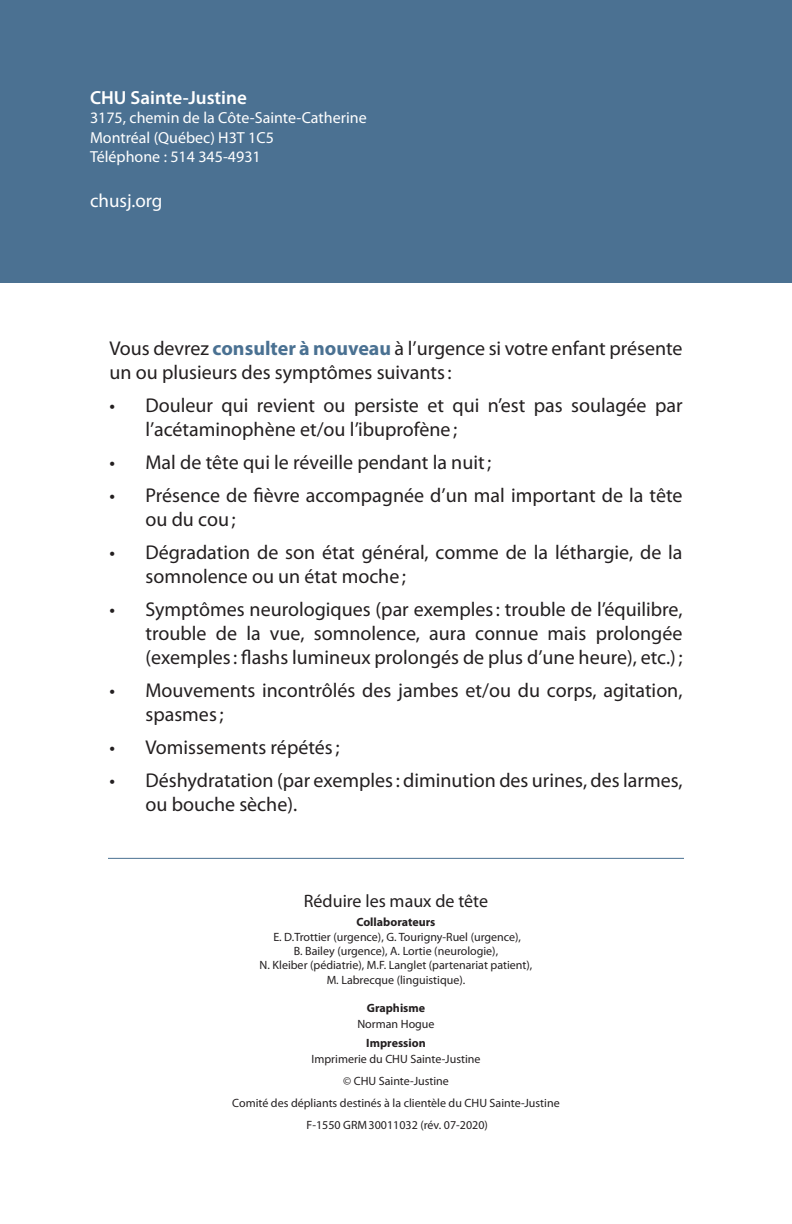
<style>
.page{position:relative;width:792px;height:1224px;background:#fff}
.page>*{position:absolute;margin:0;border:0;box-sizing:border-box;transform-origin:0 0}
.t1{font:20px/24px "Myriad Pro";color:#231f20}
.t2{font:600 19px "Myriad Pro";color:#fff}
.t3{font:19px "Myriad Pro";color:#fff}
.t4{font:18px "Myriad Pro";color:#231f20}
.t5{font:16px/19.2px "Myriad Pro";color:#fff}
.t6{font:12px/22.2px "Myriad Pro";color:#231f20;text-align:center}
.t7{font:700 12px "Myriad Pro";color:#231f20}
.s1{font-weight:700;color:#4a7192}
</style>
<div class="page">
<div style="left:0;top:0;width:792px;height:283px;background:#4b7192"></div>
<hr style="left:108px;top:858px;width:576px;height:1px;background:#4a7192">
<p class="t2" style="left:90px;top:86px;width:158px">CHU Sainte-Justine</p>
<p class="t5" style="left:90px;top:108px;width:278px">3175, chemin de la Côte-Sainte-Catherine<br>Montréal (Québec) H3T 1C5<br>Téléphone : 514 345-4931</p>
<p class="t3" style="left:90px;top:189px;width:74px">chusj.org</p>
<p class="t1" style="left:109px;top:336px;width:575px">Vous devrez <span class="s1">consulter à nouveau</span> à l’urgence si votre enfant présente un ou plusieurs des symptômes suivants:</p>
<p class="t1" style="left:145px;top:393px;width:539px;text-indent:-36px">• Douleur qui revient ou persiste et qui n’est pas soulagée par l’acétaminophène et/ou l’ibuprofène;</p>
<p class="t1" style="left:109px;top:450px;width:383px">• Mal de tête qui le réveille pendant la nuit;</p>
<p class="t1" style="left:145px;top:483px;width:539px;text-indent:-36px">• Présence de fièvre accompagnée d’un mal important de la tête ou du cou;</p>
<p class="t1" style="left:145px;top:540px;width:539px;text-indent:-36px">• Dégradation de son état général, comme de la léthargie, de la somnolence ou un état moche;</p>
<p class="t1" style="left:145px;top:597px;width:539px;text-align:justify;text-indent:-36px">• Symptômes neurologiques (par exemples: trouble de l’équilibre, trouble de la vue, somnolence, aura connue mais prolongée (exemples: flashs lumineux prolongés de plus d’une heure), etc.);</p>
<p class="t1" style="left:145px;top:678px;width:539px;text-indent:-36px">• Mouvements incontrôlés des jambes et/ou du corps, agitation, spasmes;</p>
<p class="t1" style="left:109px;top:735px;width:232px">• Vomissements répétés;</p>
<p class="t1" style="left:145px;top:768px;width:539px;text-indent:-36px">• Déshydratation (par exemples: diminution des urines, des larmes, ou bouche sèche).</p>
<p class="t4" style="left:304px;top:890px;width:186px">Réduire les maux de tête</p>
<p class="t7" style="left:356px;top:914px;width:81px">Collaborateurs</p>
<p class="t6" style="left:260px;top:929px;width:274px;line-height:14.4px">E. D.Trottier (urgence), G. Tourigny-Ruel (urgence),<br>B. Bailey (urgence), A. Lortie (neurologie),<br>N. Kleiber (pédiatrie), M.F. Langlet (partenariat patient), M. Labrecque (linguistique).</p>
<p class="t7" style="left:367px;top:1000px;width:60px">Graphisme</p>
<p class="t6" style="left:357px;top:1012px;width:79px">Norman Hogue</p>
<p class="t7" style="left:366px;top:1035px;width:61px">Impression</p>
<p class="t6" style="left:232px;top:1047px;width:329px">Imprimerie du CHU Sainte-Justine<br>© CHU Sainte-Justine<br>Comité des dépliants destinés à la clientèle du CHU Sainte-Justine F-1550 GRM30011032 (rév. 07-2020)</p>
</div>
